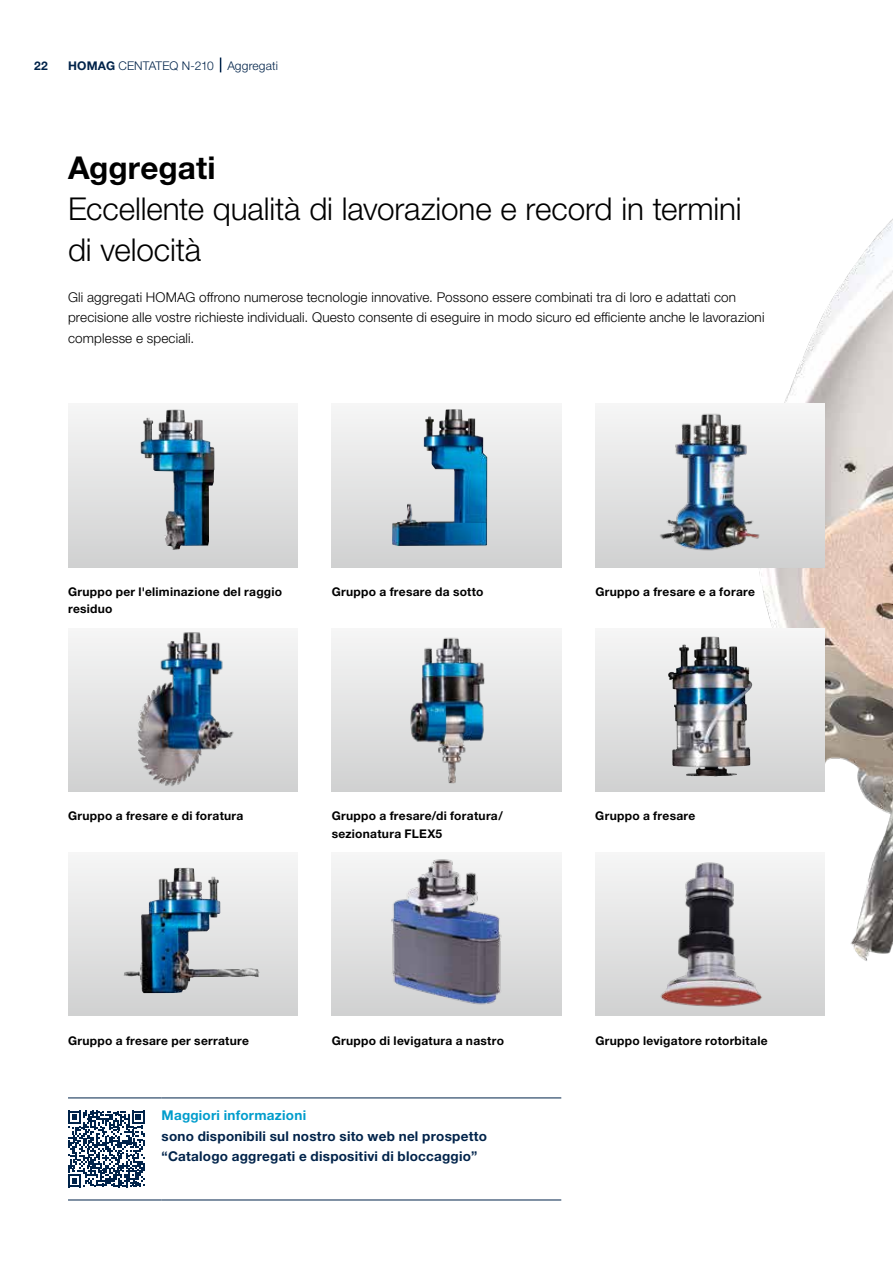
<style>
.page{position:relative;width:893px;height:1263px;background:#fff}
.page>*{position:absolute;margin:0;border:0;box-sizing:border-box;transform-origin:0 0}
.t1{font:300 31.5px/40.8px "Helvetica Neue LTW1 G";letter-spacing:-.005em;color:#000}
.t2{font:700 31.5px "Helvetica Neue LTW1 G";letter-spacing:.005em;color:#000}
.t3{font:300 13.5px/20.4px "Helvetica Neue LTW1 G";letter-spacing:.01em;color:#000}
.t4{font:700 13.5px/20.4px "Helvetica Neue LTW1 G";letter-spacing:.02em;color:#00234a}
.t5{font:700 13.5px "Helvetica Neue LTW1 G";letter-spacing:.02em;color:#009dcc}
.t6{font:700 12px/17.2px "Helvetica Neue LTW1 G";letter-spacing:.025em;color:#000}
.t7{font:300 12px "Helvetica Neue LTW1 G";letter-spacing:.005em;color:#00234a}
.t8{font:700 12px "Helvetica Neue LTW1 G";color:#00234a}
.s1{font-weight:700}
</style>
<div class="page">
<img style="left:468px;top:218px;width:425px;height:983px">
<div style="left:595px;top:404px;width:230px;height:163px;background:linear-gradient(to bottom,#f6f6f6,#d0d1d1)"></div>
<div style="left:332px;top:853px;width:229px;height:163px;background:linear-gradient(to bottom,#f6f6f6,#d0d1d1)"></div>
<div style="left:595px;top:853px;width:230px;height:163px;background:linear-gradient(to bottom,#f6f6f6,#d0d1d1)"></div>
<svg style="left:332px;top:404px;width:229px;height:163px"></svg>
<div style="left:332px;top:628px;width:229px;height:163px;background:linear-gradient(to bottom,#f6f6f6,#d0d1d1)"></div>
<div style="left:68px;top:853px;width:230px;height:163px;background:linear-gradient(to bottom,#f6f6f6,#d0d1d1)"></div>
<div style="left:68px;top:404px;width:230px;height:163px;background:linear-gradient(to bottom,#f4f4f4,#d0d1d1)"></div>
<div style="left:68px;top:628px;width:230px;height:163px;background:linear-gradient(to bottom,#f6f6f6,#d0d1d1)"></div>
<svg style="left:595px;top:628px;width:230px;height:163px"></svg>
<img style="left:384px;top:853px;width:125px;height:158px">
<img style="left:141px;top:410px;width:68px;height:140px">
<img style="left:407px;top:409px;width:47px;height:113px">
<img style="left:668px;top:637px;width:42px;height:139px">
<img style="left:123px;top:868px;width:136px;height:125px">
<img style="left:653px;top:858px;width:120px;height:151px">
<img style="left:643px;top:406px;width:131px;height:149px">
<img style="left:123px;top:628px;width:119px;height:162px">
<img style="left:394px;top:630px;width:105px;height:161px">
<svg style="left:220px;top:58px;width:1px;height:14px"></svg>
<hr style="left:68px;top:1097px;width:94px;height:1px;background:#00234a">
<hr style="left:162px;top:1097px;width:399px;height:1px;background:#00234a">
<hr style="left:68px;top:1199px;width:94px;height:1px;background:#00234a">
<hr style="left:162px;top:1199px;width:399px;height:1px;background:#00234a">
<svg style="left:68px;top:1111px;width:77px;height:76px"></svg>
<p class="t8" style="left:34px;top:58px;width:15px">22</p>
<p class="t7" style="left:68px;top:58px;width:211px"><span class="s1">HOMAG</span> CENTATEQ N-210 Aggregati</p>
<h1 class="t2" style="left:68px;top:149px;width:149px">Aggregati</h1>
<h1 class="t1" style="left:68px;top:188px;width:675px">Eccellente qualità di lavorazione e record in termini di velocità</h1>
<p class="t3" style="left:68px;top:287px;width:698px">Gli aggregati HOMAG offrono numerose tecnologie innovative. Possono essere combinati tra di loro e adattati con precisione alle vostre richieste individuali. Questo consente di eseguire in modo sicuro ed efficiente anche le lavorazioni complesse e speciali.</p>
<p class="t6" style="left:68px;top:583px;width:216px">Gruppo per l'eliminazione del raggio residuo</p>
<p class="t6" style="left:332px;top:583px;width:153px">Gruppo a fresare da sotto</p>
<p class="t6" style="left:595px;top:583px;width:161px">Gruppo a fresare e a forare</p>
<p class="t6" style="left:68px;top:807px;width:177px">Gruppo a fresare e di foratura</p>
<p class="t6" style="left:595px;top:807px;width:102px">Gruppo a fresare</p>
<p class="t6" style="left:332px;top:807px;width:173px">Gruppo a fresare/di foratura/ sezionatura FLEX5</p>
<p class="t6" style="left:68px;top:1032px;width:183px">Gruppo a fresare per serrature</p>
<p class="t6" style="left:332px;top:1032px;width:174px">Gruppo di levigatura a nastro</p>
<p class="t6" style="left:595px;top:1032px;width:174px">Gruppo levigatore rotorbitale</p>
<p class="t5" style="left:162px;top:1107px;width:146px">Maggiori informazioni</p>
<p class="t4" style="left:162px;top:1125px;width:327px">sono disponibili sul nostro sito web nel prospetto “Catalogo aggregati e dispositivi di bloccaggio”</p>
</div>
